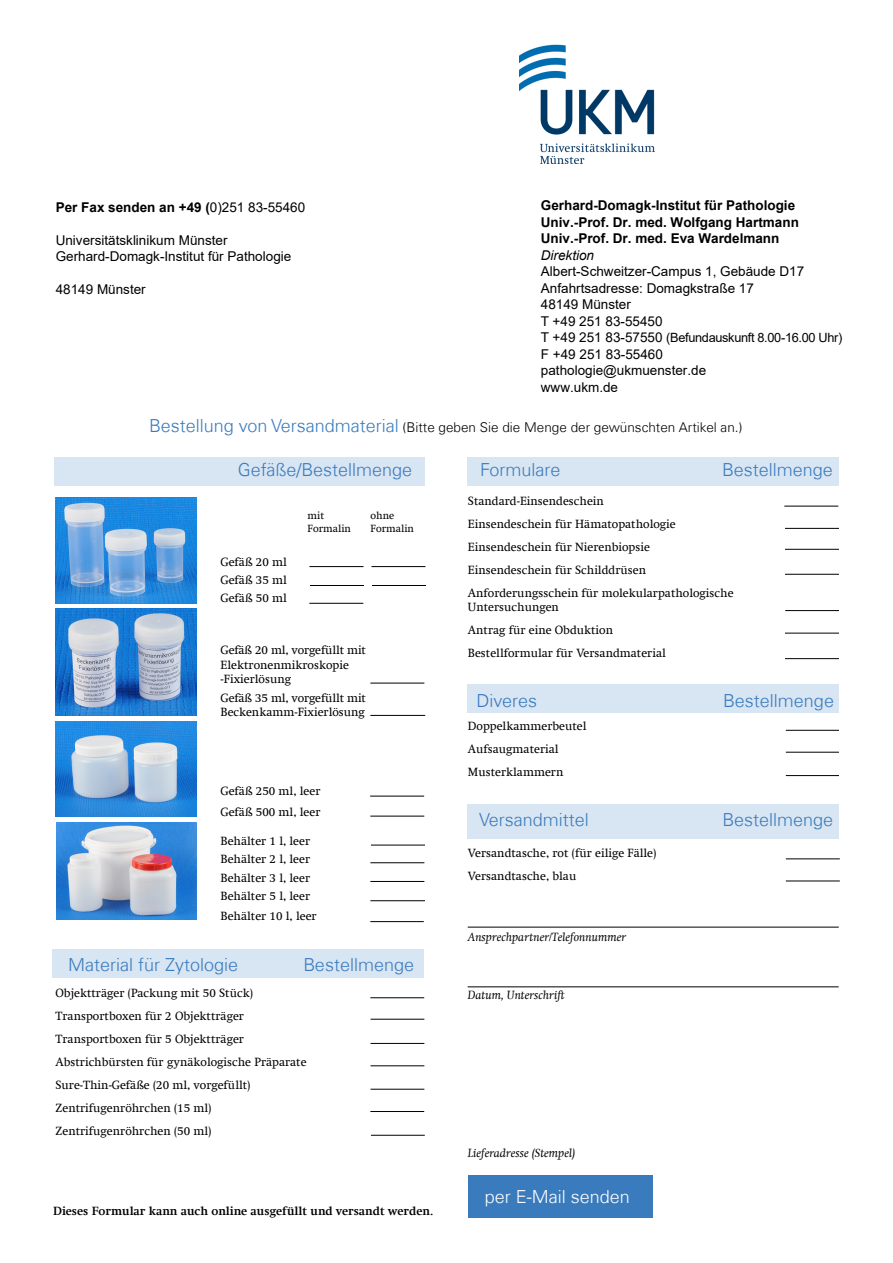
<style>
.page{position:relative;width:893px;height:1263px;background:#fff}
.page>*{position:absolute;margin:0;border:0;box-sizing:border-box;transform-origin:0 0}
.t1{font:300 18px "Univers Com 45";color:#3a7bbe}
.t2{font:300 18px "Univers Com 45";color:#fff}
.t3{font:13.5px/16.5px "Arial";color:#000}
.t4{font:300 13.5px "Univers Com 45";color:#000}
.t5{font:700 13.5px "Arial";color:#000}
.t6{font:12.75px "Arial";letter-spacing:-.025em;color:#000}
.t7{font:12px/14.4px "Swift Com";color:#000}
.t8{font:italic 12px "Swift Com";color:#000}
.t9{font:700 12px "Swift Com";color:#000}
.t10{font:10.5px "Swift Com";color:#000}
.s1{font-weight:700}
.s2{font-style:italic}
.s3{font-size:13.5px}
.s4{font-size:18px;color:#3a7bbe}
.s5{font-weight:400}
</style>
<div class="page">
<img style="left:520px;top:44px;width:135px;height:120px">
<div style="left:468px;top:804px;width:371px;height:34px;background:#d8e5f2"></div>
<div style="left:468px;top:457px;width:371px;height:29px;background:#d8e5f2"></div>
<div style="left:468px;top:684px;width:371px;height:29px;background:#d8e5f2"></div>
<div style="left:53px;top:949px;width:371px;height:28px;background:#d8e5f2"></div>
<div style="left:54px;top:457px;width:370px;height:29px;background:#d8e5f2"></div>
<img style="left:55px;top:497px;width:141px;height:106px">
<img style="left:55px;top:721px;width:141px;height:96px">
<img style="left:55px;top:609px;width:141px;height:106px">
<img style="left:56px;top:822px;width:140px;height:97px">
<hr style="left:786px;top:858px;width:54px;height:1px;background:#000">
<hr style="left:786px;top:730px;width:53px;height:1px;background:#000">
<hr style="left:786px;top:775px;width:53px;height:1px;background:#000">
<hr style="left:786px;top:752px;width:53px;height:1px;background:#000">
<hr style="left:785px;top:658px;width:54px;height:1px;background:#000">
<hr style="left:785px;top:633px;width:54px;height:1px;background:#000">
<hr style="left:785px;top:610px;width:54px;height:1px;background:#000">
<hr style="left:785px;top:528px;width:54px;height:1px;background:#000">
<hr style="left:784px;top:506px;width:54px;height:1px;background:#000">
<hr style="left:785px;top:574px;width:54px;height:1px;background:#000">
<hr style="left:785px;top:549px;width:54px;height:1px;background:#000">
<hr style="left:786px;top:880px;width:54px;height:1px;background:#000">
<hr style="left:371px;top:1065px;width:53px;height:1px;background:#000">
<hr style="left:371px;top:1089px;width:53px;height:1px;background:#000">
<hr style="left:371px;top:1043px;width:53px;height:1px;background:#000">
<hr style="left:310px;top:585px;width:54px;height:1px;background:#000">
<hr style="left:309px;top:603px;width:54px;height:1px;background:#000">
<hr style="left:371px;top:1019px;width:53px;height:1px;background:#000">
<hr style="left:372px;top:585px;width:54px;height:1px;background:#000">
<hr style="left:370px;top:997px;width:54px;height:1px;background:#000">
<hr style="left:370px;top:1111px;width:54px;height:1px;background:#000">
<hr style="left:468px;top:927px;width:371px;height:1px;background:#000">
<hr style="left:468px;top:986px;width:371px;height:1px;background:#000">
<hr style="left:309px;top:566px;width:54px;height:1px;background:#000">
<hr style="left:371px;top:566px;width:54px;height:1px;background:#000">
<hr style="left:371px;top:1135px;width:54px;height:1px;background:#000">
<hr style="left:370px;top:881px;width:54px;height:1px;background:#000">
<hr style="left:370px;top:900px;width:55px;height:1px;background:#000">
<hr style="left:370px;top:683px;width:54px;height:1px;background:#000">
<hr style="left:370px;top:715px;width:55px;height:1px;background:#000">
<hr style="left:370px;top:921px;width:54px;height:1px;background:#000">
<hr style="left:370px;top:862px;width:54px;height:1px;background:#000">
<hr style="left:371px;top:845px;width:54px;height:1px;background:#000">
<hr style="left:370px;top:816px;width:54px;height:1px;background:#000">
<hr style="left:370px;top:796px;width:54px;height:1px;background:#000">
<div style="left:468px;top:1175px;width:184px;height:42px;background:#3a7bbe"></div>
<p class="t3" style="left:541px;top:197px;width:265px"><span class="s1">Gerhard-Domagk-Institut für Pathologie<br>Univ.-Prof. Dr. med.</span> <span class="s1">Wolfgang Hartmann<br>Univ.-Prof. Dr. med. Eva Wardelmann<br></span><span class="s2">Direkt</span><span class="s2">io</span><span class="s2">n<br></span>Albert-Schweitzer-Campus 1, Gebäude D17<br>Anfahrtsadresse: Domagkstraße 17<br>48149 Münster<br>T +49 251 83-55450</p>
<p class="t6" style="left:541px;top:329px;width:303px"><span class="s3">T +49 251 83-57550</span> (Befundauskunft 8.00-16.00 Uhr)</p>
<p class="t3" style="left:541px;top:346px;width:167px">F +49 251 83-55460 pathologie@ukmuenster.de www.ukm.de</p>
<p class="t4" style="left:149px;top:419px;width:595px"><span class="s4">Bestellung von Versandmaterial</span> (Bitte geben Sie die Menge der gewünschten Artikel an.)</p>
<p class="t5" style="left:56px;top:198px;width:251px">Per Fax senden an +49 (<span class="s5">0)251 83-55460</span></p>
<p class="t3" style="left:56px;top:232px;width:173px">Universitätsklinikum Münster</p>
<p class="t3" style="left:56px;top:248px;width:237px">Gerhard-Domagk-Institut für Pathologie</p>
<p class="t3" style="left:56px;top:281px;width:92px">48149 Münster</p>
<p class="t1" style="left:238px;top:459px;width:176px">Gefäße/Bestellmenge</p>
<p class="t1" style="left:480px;top:459px;width:82px">Formulare</p>
<p class="t1" style="left:722px;top:459px;width:112px">Bestellmenge</p>
<p class="t7" style="left:221px;top:555px;width:68px">Gefäß 20 ml</p>
<p class="t7" style="left:221px;top:573px;width:68px">Gefäß 35 ml</p>
<p class="t7" style="left:221px;top:591px;width:68px">Gefäß 50 ml</p>
<p class="t10" style="left:308px;top:509px;width:18px">mit</p>
<p class="t10" style="left:371px;top:509px;width:25px">ohne</p>
<p class="t10" style="left:308px;top:523px;width:45px">Formalin</p>
<p class="t10" style="left:371px;top:523px;width:45px">Formalin</p>
<p class="t7" style="left:221px;top:643px;width:147px">Gefäß 20 ml, vorgefüllt mit<br>Elektronenmikroskopie -Fixierlösung</p>
<p class="t7" style="left:221px;top:691px;width:147px">Gefäß 35 ml, vorgefüllt mit<br>Beckenkamm-Fixierlösung</p>
<p class="t7" style="left:221px;top:784px;width:101px">Gefäß 250 ml, leer</p>
<p class="t7" style="left:221px;top:804px;width:101px">Gefäß 500 ml, leer</p>
<p class="t7" style="left:221px;top:833px;width:91px">Behälter 1 l, leer</p>
<p class="t7" style="left:221px;top:852px;width:91px">Behälter 2 l, leer</p>
<p class="t7" style="left:221px;top:870px;width:91px">Behälter 3 l, leer</p>
<p class="t7" style="left:221px;top:889px;width:91px">Behälter 5 l, leer</p>
<p class="t7" style="left:221px;top:908px;width:98px">Behälter 10 l, leer</p>
<p class="t1" style="left:68px;top:954px;width:172px">Material für Zytologie</p>
<p class="t1" style="left:303px;top:954px;width:112px">Bestellmenge</p>
<p class="t7" style="left:56px;top:986px;width:199px">Objektträger (Packung mit 50 Stück)</p>
<p class="t7" style="left:56px;top:1009px;width:190px">Transportboxen für 2 Objektträger</p>
<p class="t7" style="left:56px;top:1032px;width:190px">Transportboxen für 5 Objektträger</p>
<p class="t7" style="left:56px;top:1055px;width:253px">Abstrichbürsten für gynäkologische Präparate</p>
<p class="t7" style="left:56px;top:1078px;width:196px">Sure-Thin-Gefäße (20 ml, vorgefüllt)</p>
<p class="t7" style="left:56px;top:1101px;width:157px">Zentrifugenröhrchen (15 ml)</p>
<p class="t7" style="left:56px;top:1124px;width:157px">Zentrifugenröhrchen (50 ml)</p>
<p class="t9" style="left:53px;top:1204px;width:382px">Dieses Formular kann auch online ausgefüllt und versandt werden.</p>
<p class="t7" style="left:468px;top:494px;width:137px">Standard-Einsendeschein</p>
<p class="t7" style="left:468px;top:516px;width:209px">Einsendeschein für Hämatopathologie</p>
<p class="t7" style="left:468px;top:539px;width:183px">Einsendeschein für Nierenbiopsie</p>
<p class="t7" style="left:468px;top:562px;width:180px">Einsendeschein für Schilddrüsen</p>
<p class="t7" style="left:468px;top:585px;width:267px">Anforderungsschein für molekularpathologische</p>
<p class="t7" style="left:468px;top:600px;width:93px">Untersuchungen</p>
<p class="t7" style="left:468px;top:622px;width:147px">Antrag für eine Obduktion</p>
<p class="t7" style="left:468px;top:645px;width:199px">Bestellformular für Versandmaterial</p>
<p class="t1" style="left:476px;top:690px;width:62px">Diveres</p>
<p class="t1" style="left:723px;top:690px;width:112px">Bestellmenge</p>
<p class="t7" style="left:468px;top:719px;width:120px">Doppelkammerbeutel</p>
<p class="t7" style="left:468px;top:742px;width:92px">Aufsaugmaterial</p>
<p class="t7" style="left:468px;top:765px;width:97px">Musterklammern</p>
<p class="t1" style="left:479px;top:809px;width:111px">Versandmittel</p>
<p class="t1" style="left:722px;top:809px;width:112px">Bestellmenge</p>
<p class="t7" style="left:468px;top:846px;width:190px">Versandtasche, rot (für eilige Fälle)</p>
<p class="t7" style="left:468px;top:869px;width:110px">Versandtasche, blau</p>
<p class="t8" style="left:468px;top:930px;width:160px">Ansprechpartner/Telefonnummer</p>
<p class="t8" style="left:468px;top:988px;width:99px">Datum, Unterschrift</p>
<p class="t8" style="left:468px;top:1146px;width:109px">Lieferadresse (Stempel)</p>
<p class="t2" style="left:485px;top:1185px;width:147px">per E-Mail senden</p>
</div>
